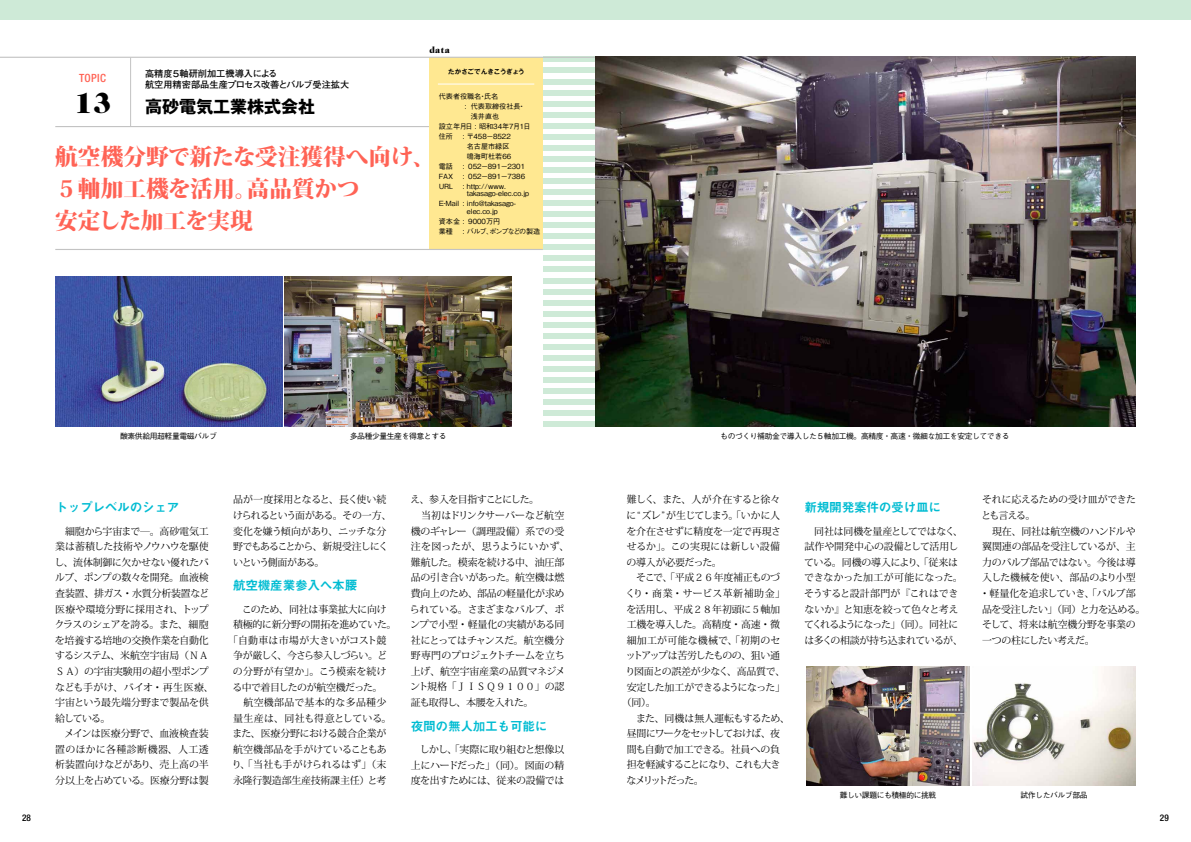
<style>
.page{position:relative;width:1191px;height:842px;background:#fff}
.page>*{position:absolute;margin:0;border:0;box-sizing:border-box;transform-origin:0 0}
.t1{font:800 22.7px/31.9px "Koz Min Pr 6 N";color:#ff6355}
.t2{font:700 17px "Gothic MB101 Pro";color:#000}
.t3{font:12.8px "Midashi Go Pro MB31";letter-spacing:-.03em;color:#00bcd2}
.t4{font:500 condensed 11.3px "Helvetica Neue";letter-spacing:.03em;color:#ff6355}
.t5{font:9.9px/15.6px "Koz Min Pr 6 N";letter-spacing:-.025em;color:#000}
.t6{font:9.9px/15.6px "Koz Min Pr 6 N";letter-spacing:-.07em;color:#000}
.t7{font:9.9px "Koz Min Pr 6 N";letter-spacing:-.1em;color:#000}
.t8{font:9.9px "Koz Min Pr 6 N";letter-spacing:.005em;color:#000}
.t9{font:9.9px "Koz Min Pr 6 N";letter-spacing:-.075em;color:#000}
.t10{font:9.9px "Koz Min Pr 6 N";letter-spacing:-.11em;color:#000}
.t11{font:9.9px "Koz Min Pr 6 N";letter-spacing:-.065em;color:#000}
.t12{font:9.9px "Koz Min Pr 6 N";letter-spacing:-.09em;color:#000}
.t13{font:9.9px "Koz Min Pr 6 N";letter-spacing:.015em;color:#000}
.t14{font:9.9px "Koz Min Pr 6 N";letter-spacing:.035em;color:#000}
.t15{font:9.9px "Koz Min Pr 6 N";letter-spacing:-.055em;color:#000}
.t16{font:9.9px "Koz Min Pr 6 N";letter-spacing:.045em;color:#000}
.t17{font:9.9px "Koz Min Pr 6 N";letter-spacing:.03em;color:#000}
.t18{font:9.9px "Koz Min Pr 6 N";letter-spacing:.04em;color:#000}
.t19{font:9.9px "Koz Min Pr 6 N";letter-spacing:-.14em;color:#000}
.t20{font:700 9.2px/11.3px "Futo Go B101 Pro";color:#000}
.t21{font:500 condensed 9.2px "Helvetica Neue";color:#000}
.t22{font:900 9.2px "Caslon Two Twenty Four";color:#000}
.t23{font:500 7.8px "Gothic BBB Pro";letter-spacing:-.05em;color:#000}
.t24{font:500 7.1px/9.9px "Gothic BBB Pro";color:#000}
.t25{font:500 7.1px "Gothic BBB Pro";letter-spacing:-.185em;color:#000}
.t26{font:500 7.1px "Gothic BBB Pro";letter-spacing:-.155em;color:#000}
.t27{font:700 6.4px "Gothic MB101 Pro De";letter-spacing:-.02em;color:#000}
.s1{font-family:"Caslon Two Twenty Four";font-weight:900;font-size:29.8px}
</style>
<div class="page">
<div style="left:0;top:0;width:595px;height:20px;background:#ceead7"></div>
<div style="left:543px;top:68px;width:52px;height:5px;background:#ceead7"></div>
<div style="left:543px;top:57px;width:52px;height:5px;background:#ceead7"></div>
<div style="left:543px;top:223px;width:52px;height:5px;background:#ceead7"></div>
<div style="left:543px;top:200px;width:52px;height:6px;background:#ceead7"></div>
<div style="left:543px;top:178px;width:52px;height:6px;background:#ceead7"></div>
<div style="left:543px;top:156px;width:52px;height:6px;background:#ceead7"></div>
<div style="left:543px;top:134px;width:52px;height:5px;background:#ceead7"></div>
<div style="left:543px;top:112px;width:52px;height:5px;background:#ceead7"></div>
<div style="left:543px;top:90px;width:52px;height:5px;background:#ceead7"></div>
<div style="left:543px;top:234px;width:52px;height:5px;background:#ceead7"></div>
<div style="left:543px;top:211px;width:52px;height:6px;background:#ceead7"></div>
<div style="left:543px;top:189px;width:52px;height:6px;background:#ceead7"></div>
<div style="left:543px;top:167px;width:52px;height:6px;background:#ceead7"></div>
<div style="left:543px;top:145px;width:52px;height:6px;background:#ceead7"></div>
<div style="left:543px;top:123px;width:52px;height:5px;background:#ceead7"></div>
<div style="left:543px;top:101px;width:52px;height:5px;background:#ceead7"></div>
<div style="left:543px;top:79px;width:52px;height:5px;background:#ceead7"></div>
<div style="left:543px;top:256px;width:52px;height:5px;background:#ceead7"></div>
<div style="left:543px;top:245px;width:52px;height:5px;background:#ceead7"></div>
<div style="left:543px;top:410px;width:52px;height:6px;background:#ceead7"></div>
<div style="left:543px;top:388px;width:52px;height:6px;background:#ceead7"></div>
<div style="left:543px;top:366px;width:52px;height:6px;background:#ceead7"></div>
<div style="left:543px;top:344px;width:52px;height:6px;background:#ceead7"></div>
<div style="left:543px;top:322px;width:52px;height:5px;background:#ceead7"></div>
<div style="left:543px;top:300px;width:52px;height:5px;background:#ceead7"></div>
<div style="left:543px;top:278px;width:52px;height:5px;background:#ceead7"></div>
<div style="left:543px;top:422px;width:52px;height:5px;background:#ceead7"></div>
<div style="left:543px;top:399px;width:52px;height:6px;background:#ceead7"></div>
<div style="left:543px;top:377px;width:52px;height:6px;background:#ceead7"></div>
<div style="left:543px;top:355px;width:52px;height:6px;background:#ceead7"></div>
<div style="left:543px;top:333px;width:52px;height:5px;background:#ceead7"></div>
<div style="left:543px;top:311px;width:52px;height:5px;background:#ceead7"></div>
<div style="left:543px;top:289px;width:52px;height:5px;background:#ceead7"></div>
<div style="left:543px;top:267px;width:52px;height:5px;background:#ceead7"></div>
<hr style="left:55px;top:126px;width:449px;height:1px;background:#c3c3c3">
<div style="left:429px;top:57px;width:114px;height:193px;background:#ffe891"></div>
<hr style="left:55px;top:249px;width:488px;height:1px;background:#c3c3c3">
<hr style="left:0;top:57px;width:595px;height:1px;background:#c3c3c3">
<hr style="left:130px;top:58px;width:1px;height:69px;background:#c3c3c3">
<img style="left:55px;top:277px;width:227px;height:150px">
<img style="left:285px;top:277px;width:227px;height:150px">
<hr style="left:438px;top:84px;width:96px;height:1px;background:#fff">
<img style="left:595px;top:56px;width:541px;height:730px">
<div style="left:595px;top:0;width:596px;height:20px;background:#ceead7"></div>
<img style="left:806px;top:666px;width:163px;height:119px">
<img style="left:972px;top:666px;width:163px;height:119px">
<p class="t20" style="left:145px;top:67px;width:206px">高精度５軸研削加工機導入による<br>航空用精密部品生産プロセス改善とバルブ受注拡大</p>
<p class="t4" style="left:79px;top:71px;width:28px">TOPIC</p>
<h2 class="t2" style="left:74px;top:92px;width:242px"><span class="s1">13</span> 高砂電気工業株式会社</h2>
<h1 class="t1" style="left:55px;top:141px;width:381px">航空機分野で新たな受注獲得へ向け、<br>５軸加工機を活用。高品質かつ<br>安定した加工を実現</h1>
<p class="t22" style="left:429px;top:45px;width:22px">data</p>
<p class="t27" style="left:448px;top:66px;width:78px">たかさごでんきこうぎょう</p>
<p class="t24" style="left:439px;top:91px;width:61px">代表者役職名・氏名</p>
<p class="t24" style="left:465px;top:101px;width:62px">: 代表取締役社長・</p>
<p class="t24" style="left:471px;top:111px;width:30px">浅井直也</p>
<p class="t25" style="left:439px;top:121px;width:93px">設立年月日 : 昭和３４年７月１日</p>
<p class="t24" style="left:439px;top:130px;width:16px">住所</p>
<p class="t24" style="left:463px;top:130px;width:51px;text-align:center">: 〒４５８－８５２２名古屋市緑区鳴海町杜若６６</p>
<p class="t24" style="left:439px;top:160px;width:16px">電話</p>
<p class="t24" style="left:437px;top:160px;width:90px;text-align:justify;text-indent:25px">: ０５２－８９１－２３０１<br>ＦＡＸ : ０５２－８９１－７３８６<br>ＵＲＬ : http://www.</p>
<p class="t24" style="left:438px;top:188px;width:93px;text-indent:29px">takasago-elec.co.jp<br>Ｅ‐Ｍａｉｌ : info@takasago-</p>
<p class="t24" style="left:439px;top:206px;width:63px;text-indent:28px">elec.co.jp資本金 : ９０００万円業種</p>
<p class="t26" style="left:463px;top:225px;width:79px">: バルブ、ポンプなどの製造</p>
<p class="t21" style="left:22px;top:812px;width:10px">28</p>
<p class="t23" style="left:120px;top:430px;width:98px">酸素供給用超軽量電磁バルブ</p>
<p class="t23" style="left:350px;top:430px;width:98px">多品種少量生産を得意とする</p>
<p class="t3" style="left:55px;top:497px;width:126px">トップレベルのシェア</p>
<p class="t5" style="left:54px;top:523px;width:161px">　細胞から宇宙まで―。高砂電気工業は蓄積した技術やノウハウを駆使し、流体制御に欠かせない優れたバルブ、ポンプの数々を開発。血液検査装置、排ガス・水質分析装置など医療や環境分野に採用され、トップクラスのシェアを誇る。また、細胞を培養する培地の交換作業を自動化するシステム、米航空宇宙局（ＮＡ<br>ＳＡ）の宇宙実験用の超小型ポンプなども手がけ、バイオ・再生医療、宇宙という最先端分野まで製品を供給している。<br>　メインは医療分野で、血液検査装置のほかに各種診断機器、人工透析装置向けなどがあり、売上高の半分以上を占めている。医療分野は製</p>
<p class="t6" style="left:233px;top:492px;width:160px">品が一度採用となると、長く使い続けられるという面がある。その一方、変化を嫌う傾向があり、ニッチな分野でもあることから、新規受注しにくいという側面がある。</p>
<p class="t3" style="left:233px;top:575px;width:126px">航空機産業参入へ本腰</p>
<p class="t5" style="left:233px;top:601px;width:155px">　このため、同社は事業拡大に向け</p>
<p class="t5" style="left:233px;top:617px;width:165px">積極的に新分野の開拓を進めていた。</p>
<p class="t13" style="left:228px;top:634px;width:160px">「自動車は市場が大きいがコスト競</p>
<p class="t7" style="left:233px;top:650px;width:155px">争が厳しく、今さら参入しづらい。ど</p>
<p class="t14" style="left:233px;top:666px;width:155px">の分野が有望か」。こう模索を続け</p>
<p class="t15" style="left:232px;top:681px;width:151px">る中で着目したのが航空機だった。</p>
<p class="t18" style="left:233px;top:697px;width:155px">　航空機部品で基本的な多品種少</p>
<p class="t8" style="left:233px;top:712px;width:160px">量生産は、同社も得意としている。</p>
<p class="t5" style="left:232px;top:726px;width:156px">また、医療分野における競合企業が</p>
<p class="t5" style="left:233px;top:742px;width:155px">航空機部品を手がけていることもあ</p>
<p class="t5" style="left:232px;top:757px;width:156px">り、「当社も手がけられるはず」（末</p>
<p class="t5" style="left:233px;top:773px;width:155px">永隆行製造部生産技術課主任）と考</p>
<p class="t5" style="left:410px;top:492px;width:161px">え、参入を目指すことにした。<br>　当初はドリンクサーバーなど航空機のギャレー（調理設備）系での受注を図ったが、思うようにいかず、難航した。模索を続ける中、油圧部品の引き合いがあった。航空機は燃費向上のため、部品の軽量化が求められている。さまざまなバルブ、ポンプで小型・軽量化の実績がある同社にとってはチャンスだ。航空機分野専門のプロジェクトチームを立ち上げ、航空宇宙産業の品質マネジメント規格「ＪＩＳＱ９１００」の認証も取得し、本腰を入れた。</p>
<p class="t3" style="left:411px;top:715px;width:138px">夜間の無人加工も可能に</p>
<p class="t5" style="left:411px;top:742px;width:155px;text-align:justify">　しかし、「実際に取り組むと想像以上にハードだった」（同）。図面の精度を出すためには、従来の設備では</p>
<p class="t23" style="left:720px;top:430px;width:291px">ものづくり補助金で導入した５軸加工機。高精度・高速・微細な加工を安定してできる</p>
<p class="t5" style="left:626px;top:492px;width:155px">難しく、また、人が介在すると徐々</p>
<p class="t9" style="left:626px;top:510px;width:155px">に“ズレ”が生じてしまう。「いかに人</p>
<p class="t5" style="left:626px;top:523px;width:156px">を介在させずに精度を一定で再現さ</p>
<p class="t8" style="left:626px;top:541px;width:155px">せるか」。この実現には新しい設備</p>
<p class="t5" style="left:626px;top:555px;width:97px">の導入が必要だった。</p>
<p class="t5" style="left:626px;top:570px;width:155px">　そこで、「平成２６年度補正ものづ</p>
<p class="t16" style="left:625px;top:588px;width:161px">くり・商業・サービス革新補助金」</p>
<p class="t5" style="left:626px;top:601px;width:155px">を活用し、平成２８年初頭に５軸加</p>
<p class="t5" style="left:626px;top:617px;width:155px">工機を導入した。高精度・高速・微</p>
<p class="t17" style="left:626px;top:634px;width:155px">細加工が可能な機械で、「初期のセ</p>
<p class="t10" style="left:625px;top:650px;width:156px">ットアップは苦労したものの、狙い通</p>
<p class="t5" style="left:625px;top:664px;width:161px">り図面との誤差が少なく、高品質で、</p>
<p class="t11" style="left:626px;top:681px;width:160px">安定した加工ができるようになった」</p>
<p class="t5" style="left:622px;top:695px;width:35px">（同）。</p>
<p class="t5" style="left:626px;top:710px;width:165px">　また、同機は無人運転もするため、</p>
<p class="t7" style="left:626px;top:728px;width:155px">昼間にワークをセットしておけば、夜</p>
<p class="t5" style="left:626px;top:742px;width:155px">間も自動で加工できる。社員への負</p>
<p class="t12" style="left:626px;top:759px;width:155px">担を軽減することになり、これも大き</p>
<p class="t19" style="left:626px;top:775px;width:79px">なメリットだった。</p>
<p class="t3" style="left:804px;top:497px;width:138px">新規開発案件の受け皿に</p>
<p class="t5" style="left:804px;top:523px;width:160px">　同社は同機を量産としてではなく、試作や開発中心の設備として活用している。同機の導入により、「従来はできなかった加工が可能になった。そうすると設計部門が『これはできないか』と知恵を絞って色々と考えてくれるようになった」（同）。同社には多くの相談が持ち込まれているが、</p>
<p class="t23" style="left:839px;top:789px;width:98px">難しい課題にも積極的に挑戦</p>
<p class="t5" style="left:979px;top:492px;width:167px">それに応えるための受け皿ができたとも言える。<br>　現在、同社は航空機のハンドルや翼関連の部品を受注しているが、主力のバルブ部品ではない。今後は導入した機械を使い、部品のより小型・軽量化を追求していき、「バルブ部品を受注したい」（同）と力を込める。そして、将来は航空機分野を事業の一つの柱にしたい考えだ。　</p>
<p class="t23" style="left:1020px;top:789px;width:69px">試作したバルブ部品</p>
<p class="t21" style="left:1159px;top:812px;width:10px">29</p>
</div>
